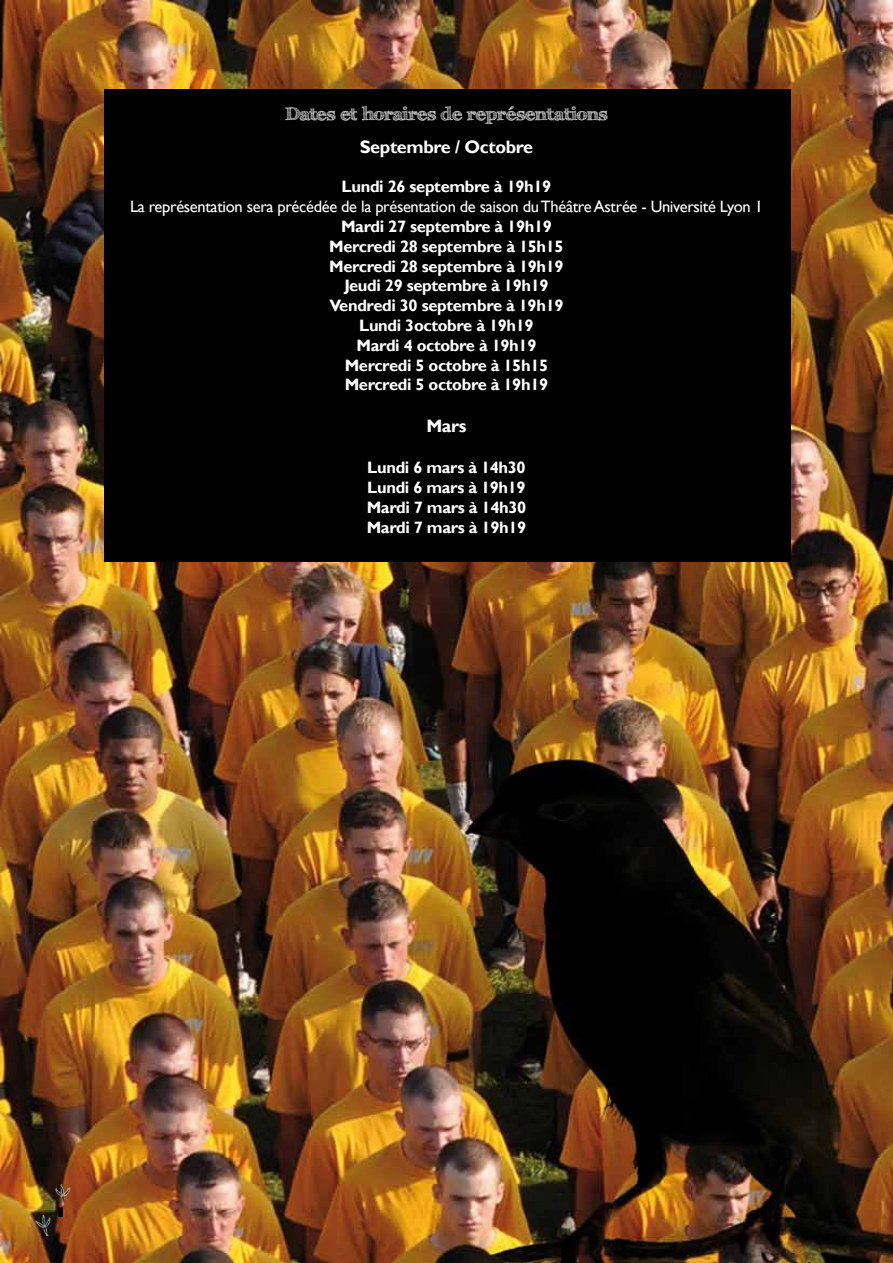
<style>
.page{position:relative;width:893px;height:1263px;background:#fff}
.page>*{position:absolute;margin:0;border:0;box-sizing:border-box;transform-origin:0 0}
.t1{font:700 18px "FFF Tusj";color:#fff}
.t2{font:700 18px "Gill Sans";letter-spacing:-.02em;color:#fff}
.t3{font:700 16.5px/19.8px "Gill Sans";letter-spacing:-.02em;color:#fff;text-align:center}
.t4{font:16.5px "Gill Sans";letter-spacing:-.02em;color:#fff}
</style>
<div class="page">
<img style="left:0;top:0;width:893px;height:1263px">
<img style="left:0;top:1166px;width:101px;height:88px">
<div style="left:58px;top:1208px;width:5px;height:9px;background:#000"></div>
<div style="left:104px;top:89px;width:687px;height:472px;background:#000"></div>
<p class="t1" style="left:285px;top:103px;width:324px">Dates et horaires de représentations</p>
<p class="t2" style="left:360px;top:136px;width:175px">Septembre / Octobre</p>
<p class="t3" style="left:342px;top:177px;width:211px">Lundi 26 septembre à 19h19</p>
<p class="t4" style="left:130px;top:197px;width:634px">La représentation sera précédée de la présentation de saison du Théâtre Astrée - Université Lyon 1</p>
<p class="t3" style="left:329px;top:217px;width:236px">Mardi 27 septembre à 19h19<br>Mercredi 28 septembre à 15h15<br>Mercredi 28 septembre à 19h19<br>Jeudi 29 septembre à 19h19<br>Vendredi 30 septembre à 19h19<br>Lundi 3octobre à 19h19<br>Mardi 4 octobre à 19h19<br>Mercredi 5 octobre à 15h15<br>Mercredi 5 octobre à 19h19</p>
<p class="t2" style="left:426px;top:415px;width:42px">Mars</p>
<p class="t3" style="left:367px;top:458px;width:161px;text-align:justify">Lundi 6 mars à 14h30<br>Lundi 6 mars à 19h19<br>Mardi 7 mars à 14h30<br>Mardi 7 mars à 19h19</p>
</div>
